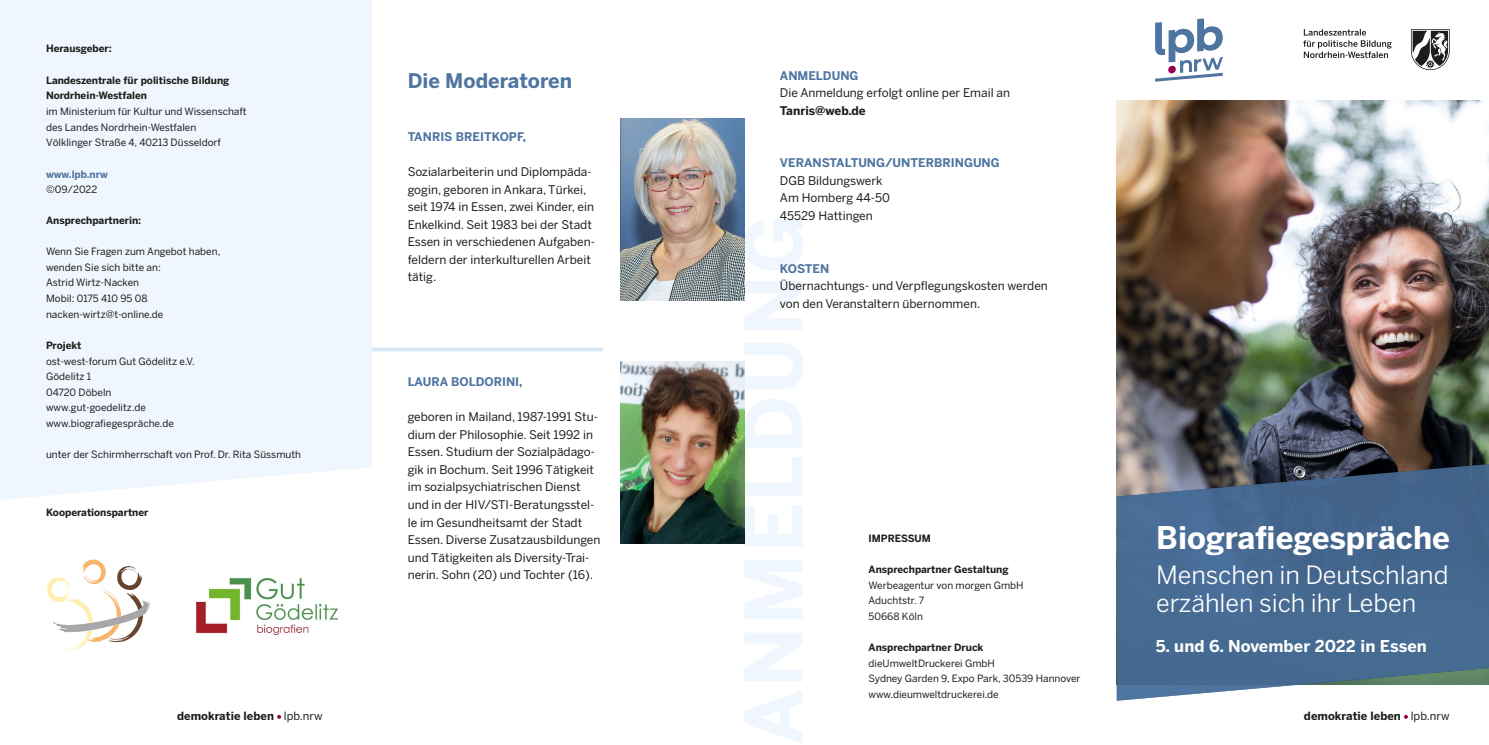
<style>
.page{position:relative;width:1489px;height:745px;background:#fff}
.page>*{position:absolute;margin:0;border:0;box-sizing:border-box;transform-origin:0 0}
.t1{font:700 31px "Benton Sans";letter-spacing:-.005em;color:#fff}
.t2{font:25px/27.5px "Benton Sans";letter-spacing:-.005em;color:#fff}
.t3{font:700 20px "Benton Sans";color:#4e74a0}
.t4{font:700 16.25px "Benton Sans";letter-spacing:.005em;color:#fff}
.t5{font:11.88px/17.5px "Benton Sans";color:#1d1d1b}
.t6{font:700 11.88px "Benton Sans";color:#4e74a0}
.t7{font:700 11.88px "Benton Sans";color:#1d1d1b}
.t8{font:700 11.25px "Benton Sans";letter-spacing:.005em;color:#1d1d1b}
.t9{font:10px/15.6px "Benton Sans";color:#1d1d1b}
.t10{font:700 10px/15.6px "Benton Sans";color:#1d1d1b}
.t11{font:700 10px "Benton Sans";color:#4e74a0}
.s1{font-weight:400}
</style>
<div class="page">
<img style="left:1116px;top:100px;width:372px;height:363px">
<svg style="left:1116px;top:463px;width:372px;height:237px;background:#506f91"></svg>
<svg style="left:1155px;top:18px;width:67px;height:64px"></svg>
<svg style="left:1410px;top:29px;width:39px;height:41px"></svg>
<svg style="left:1303px;top:29px;width:88px;height:29px"></svg>
<div style="left:0;top:0;width:372px;height:499px;background:#eff6fd"></div>
<svg style="left:277px;top:714px;width:4px;height:4px"></svg>
<svg style="left:47px;top:559px;width:103px;height:91px"></svg>
<img style="left:196px;top:577px;width:142px;height:59px">
<img style="left:620px;top:361px;width:124px;height:182px">
<img style="left:620px;top:119px;width:124px;height:181px">
<svg style="left:372px;top:347px;width:230px;height:4px"></svg>
<p class="t10" style="left:46px;top:41px;width:67px">Herausgeber:</p>
<p class="t10" style="left:46px;top:72px;width:185px">Landeszentrale für politische Bildung<br>Nordrhein-Westfalen</p>
<p class="t9" style="left:46px;top:103px;width:202px">im Ministerium für Kultur und Wissenschaft des Landes Nordrhein-Westfalen<br>Völklinger Straße 4, 40213 Düsseldorf</p>
<p class="t11" style="left:46px;top:168px;width:63px">www.lpb.nrw</p>
<p class="t9" style="left:46px;top:181px;width:53px">©09/2022</p>
<p class="t10" style="left:46px;top:212px;width:97px">Ansprechpartnerin:</p>
<p class="t9" style="left:46px;top:243px;width:176px">Wenn Sie Fragen zum Angebot haben, wenden Sie sich bitte an:<br>Astrid Wirtz-Nacken<br>Mobil: 0175 410 95 08 nacken-wirtz@t-online.de</p>
<p class="t10" style="left:46px;top:337px;width:37px">Projekt</p>
<p class="t9" style="left:46px;top:353px;width:150px">ost-west-forum Gut Gödelitz e.V.<br>Gödelitz 1<br>04720 Döbeln www.gut-goedelitz.de www.biografiegespräche.de</p>
<p class="t9" style="left:46px;top:446px;width:256px">unter der Schirmherrschaft von Prof. Dr. Rita Süssmuth</p>
<p class="t10" style="left:46px;top:504px;width:104px">Kooperationspartner</p>
<p class="t8" style="left:177px;top:708px;width:147px">demokratie leben <span class="s1">lpb.nrw</span></p>
<h3 class="t3" style="left:407px;top:69px;width:166px">Die Moderatoren</h3>
<p class="t6" style="left:407px;top:129px;width:120px">TANRIS BREITKOPF,</p>
<p class="t5" style="left:407px;top:163px;width:189px">Sozialarbeiterin und Diplompäda&shy;gogin, geboren in Ankara, Türkei, seit 1974 in Essen, zwei Kinder, ein<br>Enkelkind. Seit 1983 bei der Stadt<br>Essen in verschiedenen Aufgaben&shy;feldern der interkulturellen Arbeit tätig.</p>
<p class="t6" style="left:407px;top:374px;width:116px">LAURA BOLDORINI,</p>
<p class="t5" style="left:407px;top:408px;width:194px">geboren in Mailand, 1987-1991 Stu&shy;dium der Philosophie. Seit 1992 in Essen. Studium der Sozialpädago&shy;gik in Bochum. Seit 1996 Tätigkeit im sozialpsychiatrischen Dienst und in der HIV/STI-Beratungsstel&shy;le im Gesundheitsamt der Stadt Essen. Diverse Zusatzausbildungen und Tätigkeiten als Diversity-Trai&shy;nerin. Sohn (20) und Tochter (16).</p>
<p class="t6" style="left:780px;top:68px;width:80px">ANMELDUNG</p>
<p class="t5" style="left:780px;top:84px;width:231px">Die Anmeldung erfolgt online per Email an</p>
<p class="t7" style="left:780px;top:103px;width:87px">Tanris@web.de</p>
<p class="t6" style="left:780px;top:156px;width:221px">VERANSTALTUNG/UNTERBRINGUNG</p>
<p class="t5" style="left:780px;top:171px;width:111px">DGB Bildungswerk<br>Am Homberg 44-50<br>45529 Hattingen</p>
<p class="t6" style="left:780px;top:261px;width:51px">KOSTEN</p>
<p class="t5" style="left:780px;top:276px;width:269px">Übernachtungs- und Verpflegungskosten werden von den Veranstaltern übernommen.</p>
<p class="t10" style="left:868px;top:529px;width:64px">IMPRESSUM</p>
<p class="t10" style="left:868px;top:561px;width:141px">Ansprechpartner Gestaltung</p>
<p class="t9" style="left:868px;top:576px;width:156px">Werbeagentur von morgen GmbH<br>Aduchtstr. 7<br>50668 Köln</p>
<p class="t10" style="left:868px;top:639px;width:116px">Ansprechpartner Druck</p>
<p class="t9" style="left:868px;top:654px;width:213px">dieUmweltDruckerei GmbH<br>Sydney Garden 9, Expo Park, 30539 Hannover www.dieumweltdruckerei.de</p>
<h1 class="t1" style="left:1155px;top:519px;width:295px">Biografiegespräche</h1>
<h2 class="t2" style="left:1155px;top:560px;width:294px">Menschen in Deutschland erzählen sich ihr Leben</h2>
<h3 class="t4" style="left:1155px;top:636px;width:272px">5. und 6. November 2022 in Essen</h3>
<p class="t8" style="left:1303px;top:708px;width:147px">demokratie leben <span class="s1">lpb.nrw</span></p>
</div>
